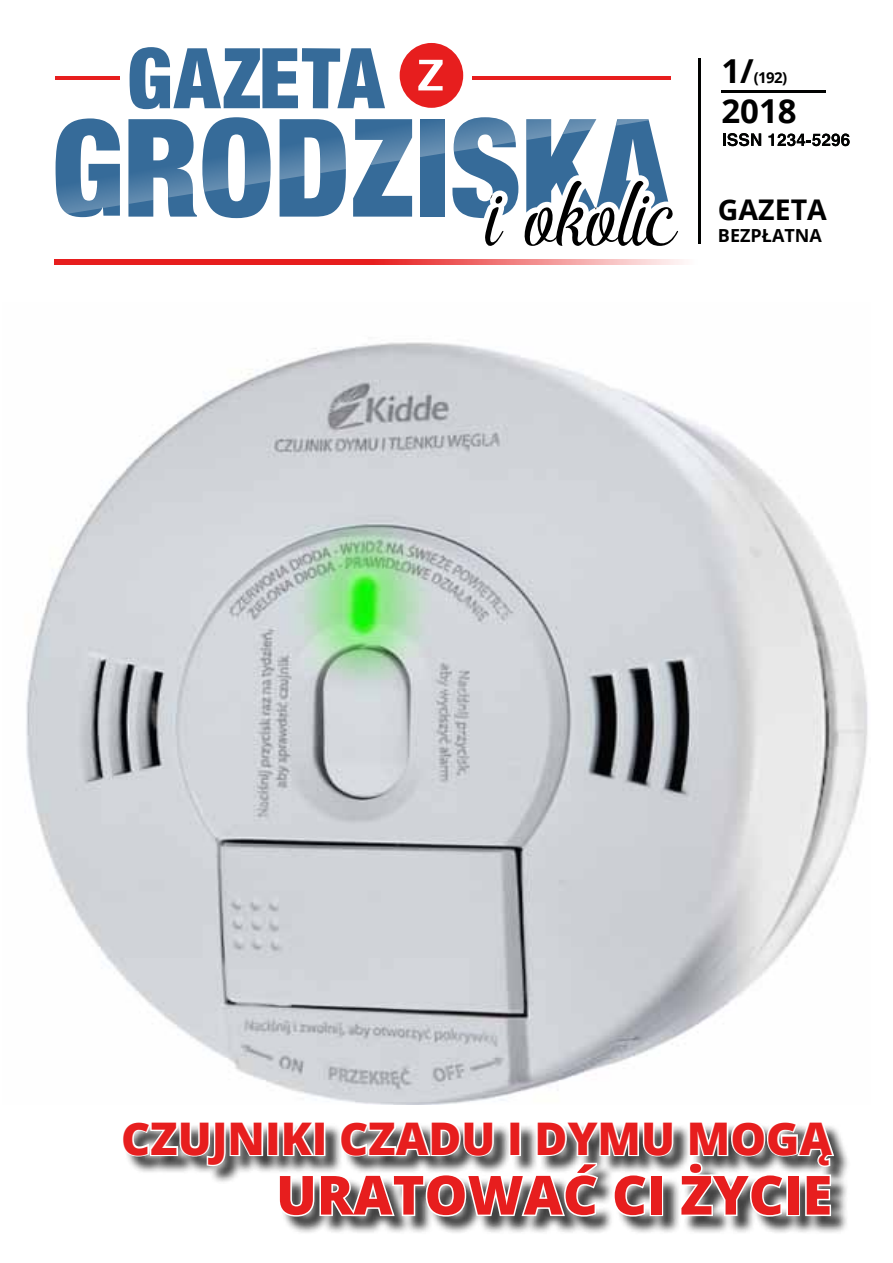
<style>
.page{position:relative;width:893px;height:1263px;background:#fff}
.page>*{position:absolute;margin:0;border:0;box-sizing:border-box;transform-origin:0 0}
.t1{font:800 54px "Open Sans";color:#e71e1e}
.t2{font:800 45px "Open Sans";color:#e71e1e}
.t3{font:700 33px "Open Sans";color:#000}
.t4{font:700 28.5px "Open Sans";color:#000}
.t5{font:700 18px "Open Sans";color:#000}
.t6{font:700 15px "Open Sans";color:#000}
.s1{font-size:33px}
</style>
<div class="page">
<div style="left:420px;top:119px;width:25px;height:98px;background:#366b99"></div>
<svg style="left:130px;top:47px;width:255px;height:62px"></svg>
<hr style="left:55px;top:76px;width:65px;height:3px;background:#e71e1e">
<hr style="left:472px;top:76px;width:198px;height:3px;background:#e71e1e">
<svg style="left:400px;top:43px;width:63px;height:65px"></svg>
<svg style="left:128px;top:117px;width:143px;height:101px"></svg>
<svg style="left:280px;top:119px;width:66px;height:98px"></svg>
<svg style="left:353px;top:119px;width:59px;height:98px"></svg>
<svg style="left:420px;top:124px;width:25px;height:33px"></svg>
<svg style="left:452px;top:117px;width:226px;height:129px"></svg>
<svg style="left:56px;top:118px;width:64px;height:99px"></svg>
<svg style="left:723px;top:133px;width:38px;height:13px"></svg>
<svg style="left:768px;top:134px;width:82px;height:12px"></svg>
<hr style="left:698px;top:58px;width:2px;height:185px;background:#010201">
<hr style="left:721px;top:90px;width:105px;height:2px;background:#010201">
<div style="left:124px;top:1123px;width:727px;height:111px;background:#000;opacity:.75"></div>
<svg style="left:124px;top:1123px;width:141px;height:45px"></svg>
<div style="left:267px;top:1121px;width:12px;height:35px;border:3px solid #fff"></div>
<svg style="left:277px;top:1121px;width:559px;height:109px"></svg>
<img style="left:26px;top:342px;width:842px;height:762px">
<svg style="left:55px;top:259px;width:628px;height:6px;background:#ec5353"></svg>
<p class="t6" style="left:721px;top:67px;width:67px"><span class="s1">1/</span>(192)</p>
<p class="t3" style="left:721px;top:87px;width:77px">2018</p>
<p class="t4" style="left:718px;top:190px;width:110px">GAZETA</p>
<p class="t5" style="left:718px;top:222px;width:105px">BEZPŁATNA</p>
<p class="t2" style="left:121px;top:1104px;width:713px">CZUJNIKI CZADU I DYMU MOGĄ</p>
<p class="t1" style="left:276px;top:1154px;width:558px">URATOWAĆ CI ŻYCI E</p>
</div>
